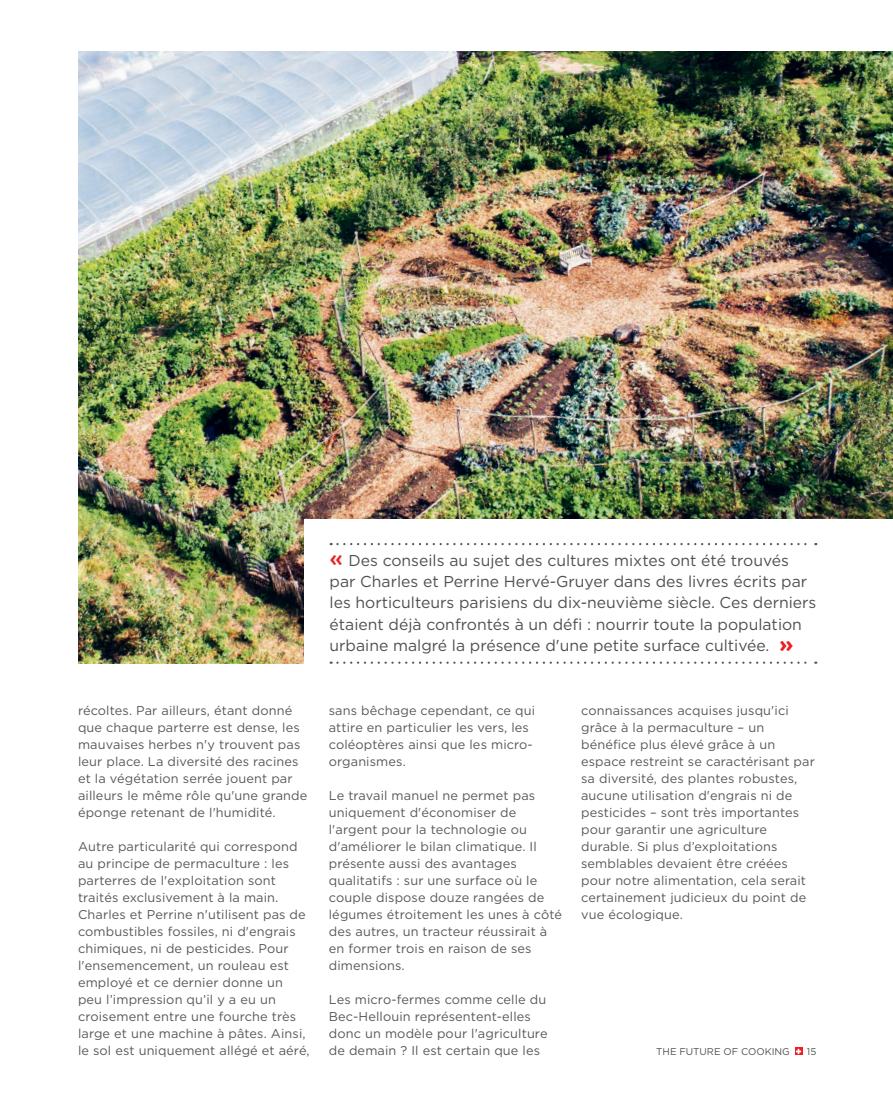
<style>
.page{position:relative;width:893px;height:1106px;background:#fff}
.page>*{position:absolute;margin:0;border:0;box-sizing:border-box;transform-origin:0 0}
.t1{font:15.75px/21.3px "Gotham";color:#4d5051}
.t2{font:12.75px/17px "Gotham";letter-spacing:.01em;color:#57585a}
.t3{font:9.75px "Gotham";color:#4d5051}
.s1{font-weight:500;font-size:22.5px;color:#ee1d23}
.s2{font-weight:700;font-size:22.5px;color:#ee1d23}
</style>
<div class="page">
<div style="left:795px;top:1047px;width:7px;height:8px;background:#ee1d23"></div>
<svg style="left:796px;top:1048px;width:5px;height:6px"></svg>
<img style="left:78px;top:51px;width:815px;height:613px">
<div style="left:305px;top:519px;width:588px;height:169px;background:#fff"></div>
<svg style="left:331px;top:543px;width:485px;height:2px"></svg>
<svg style="left:331px;top:661px;width:485px;height:3px"></svg>
<p class="t1" style="left:330px;top:549px;width:488px"><span class="s1">«</span> Des conseils au sujet des cultures mixtes ont été trouvés par Charles et Perrine Hervé-Gruyer dans des livres écrits par les horticulteurs parisiens du dix-neuvième siècle. Ces derniers étaient déjà confrontés à un défi : nourrir toute la population urbaine malgré la présence d'une petite surface cultivée. <span class="s2">»</span></p>
<p class="t2" style="left:78px;top:701px;width:231px">récoltes. Par ailleurs, étant donné que chaque parterre est dense, les mauvaises herbes n'y trouvent pas leur place. La diversité des racines et la végétation serrée jouent par ailleurs le même rôle qu'une grande éponge retenant de l'humidité.</p>
<p class="t2" style="left:78px;top:837px;width:233px">Autre particularité qui correspond au principe de permaculture : les parterres de l'exploitation sont traités exclusivement à la main.<br>Charles et Perrine n'utilisent pas de combustibles fossiles, ni d'engrais chimiques, ni de pesticides. Pour l'ensemencement, un rouleau est employé et ce dernier donne un peu l’impression qu’il y a eu un croisement entre une fourche très large et une machine à pâtes. Ainsi, le sol est uniquement allégé et aéré,</p>
<p class="t2" style="left:329px;top:701px;width:208px">sans bêchage cependant, ce qui attire en particulier les vers, les coléoptères ainsi que les micro&shy;organismes.</p>
<p class="t2" style="left:329px;top:786px;width:235px">Le travail manuel ne permet pas uniquement d'économiser de l'argent pour la technologie ou d'améliorer le bilan climatique. Il présente aussi des avantages qualitatifs : sur une surface où le couple dispose douze rangées de légumes étroitement les unes à côté des autres, un tracteur réussirait à en former trois en raison de ses dimensions.</p>
<p class="t2" style="left:329px;top:990px;width:220px">Les micro-fermes comme celle du Bec-Hellouin représentent-elles donc un modèle pour l'agriculture de demain ? Il est certain que les</p>
<p class="t2" style="left:581px;top:701px;width:235px">connaissances acquises jusqu'ici grâce à la permaculture – un bénéfice plus élevé grâce à un espace restreint se caractérisant par sa diversité, des plantes robustes, aucune utilisation d'engrais ni de pesticides – sont très importantes pour garantir une agriculture durable. Si plus d’exploitations semblables devaient être créées pour notre alimentation, cela serait certainement judicieux du point de vue écologique.</p>
<p class="t3" style="left:656px;top:1045px;width:135px">THE FUTURE OF COOKING</p>
<p class="t3" style="left:807px;top:1045px;width:11px">15</p>
</div>
